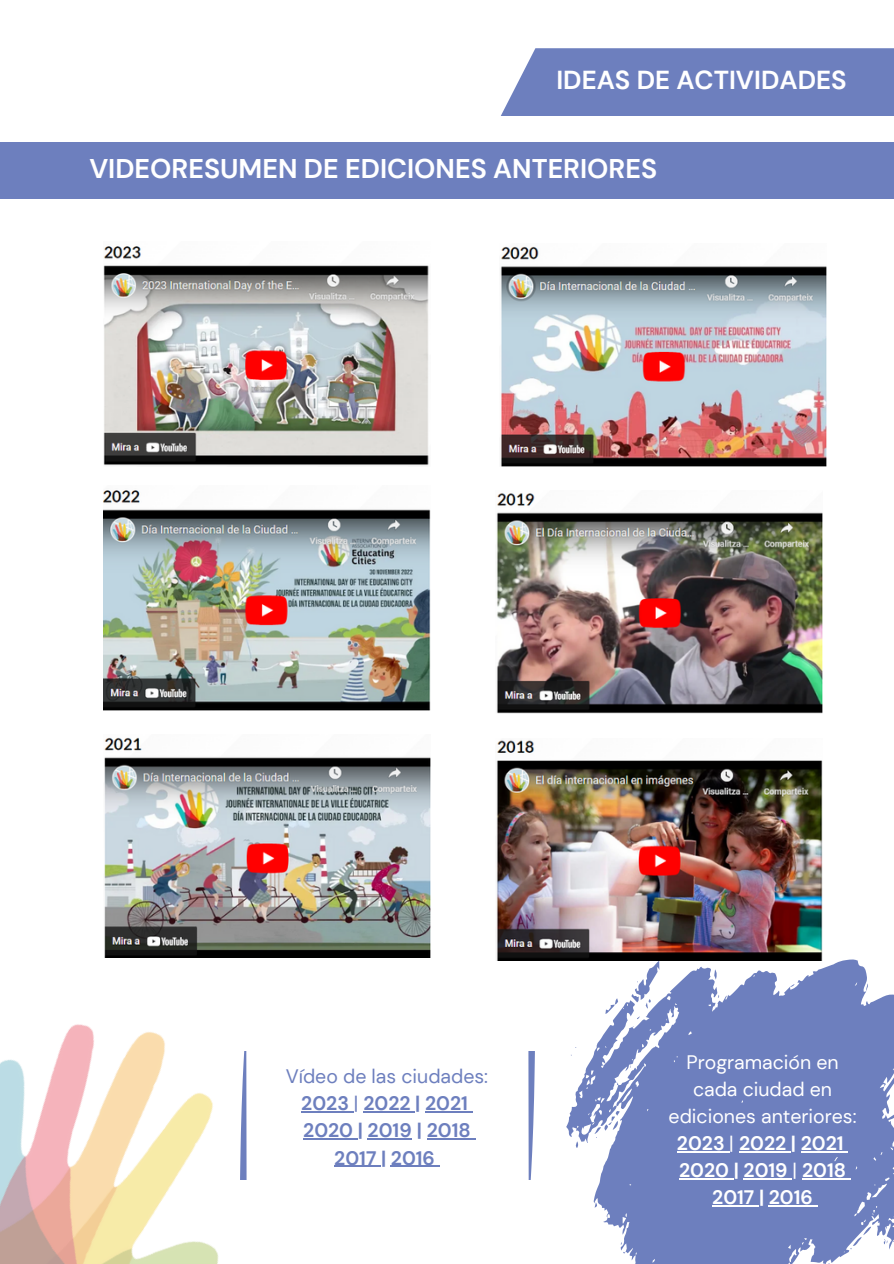
<style>
.page{position:relative;width:894px;height:1264px;background:#fff}
.page>*{position:absolute;margin:0;border:0;box-sizing:border-box;transform-origin:0 0}
.t1{font:700 27px "DM Sans";color:#fff}
.t2{font:700 25.95px "DM Sans";color:#fff}
.t3{font:19.5px/27px "DM Sans";color:#fff;text-align:center}
.t4{font:700 19.5px "DM Sans";color:#6d7fbe}
.t5{font:700 19.5px "DM Sans";color:#fff}
.t6{font:19.5px "DM Sans";color:#6d7fbe}
.s1{font-weight:400}
</style>
<div class="page">
<div style="left:0;top:142px;width:893px;height:57px;background:#6d7fbe"></div>
<img style="left:0;top:957px;width:349px;height:306px">
<img style="left:500px;top:246px;width:326px;height:220px">
<img style="left:496px;top:493px;width:325px;height:220px">
<img style="left:496px;top:740px;width:325px;height:220px">
<img style="left:103px;top:490px;width:327px;height:220px">
<img style="left:104px;top:737px;width:326px;height:220px">
<img style="left:103px;top:246px;width:326px;height:220px">
<svg style="left:566px;top:959px;width:327px;height:304px;fill:#6d7fbe"></svg>
<svg style="left:240px;top:1051px;width:295px;height:128px"></svg>
<div style="left:501px;top:48px;width:392px;height:68px;background:#6d7fbe"></div>
<hr style="left:676px;top:1151px;width:53px;height:1px;background:#fff">
<hr style="left:738px;top:1151px;width:52px;height:1px;background:#fff">
<hr style="left:800px;top:1151px;width:43px;height:1px;background:#fff">
<hr style="left:679px;top:1178px;width:54px;height:1px;background:#fff">
<hr style="left:743px;top:1178px;width:49px;height:1px;background:#fff">
<hr style="left:801px;top:1178px;width:44px;height:1px;background:#fff">
<hr style="left:712px;top:1205px;width:46px;height:1px;background:#fff">
<hr style="left:768px;top:1205px;width:44px;height:1px;background:#fff">
<p class="t2" style="left:556px;top:64px;width:292px">IDEAS DE ACTIVIDADES</p>
<p class="t1" style="left:89px;top:152px;width:569px">VIDEORESUMEN DE EDICIONES ANTERIORES</p>
<p class="t6" style="left:285px;top:1064px;width:204px">Vídeo de las ciudades:</p>
<p class="t4" style="left:301px;top:1091px;width:168px">2023 <span class="s1">|</span> 2022 | 2021</p>
<p class="t4" style="left:303px;top:1118px;width:169px">2020 | 2019 | 2018</p>
<p class="t4" style="left:334px;top:1145px;width:102px">2017 | 2016</p>
<p class="t3" style="left:668px;top:1048px;width:189px">Programación en cada ciudad en ediciones anteriores:</p>
<p class="t5" style="left:676px;top:1130px;width:168px">2023 <span class="s1">|</span> 2022 | 2021</p>
<p class="t5" style="left:679px;top:1157px;width:168px">2020 | 2019 <span class="s1">|</span> 2018</p>
<p class="t5" style="left:712px;top:1184px;width:102px">2017 | 2016</p>
</div>
